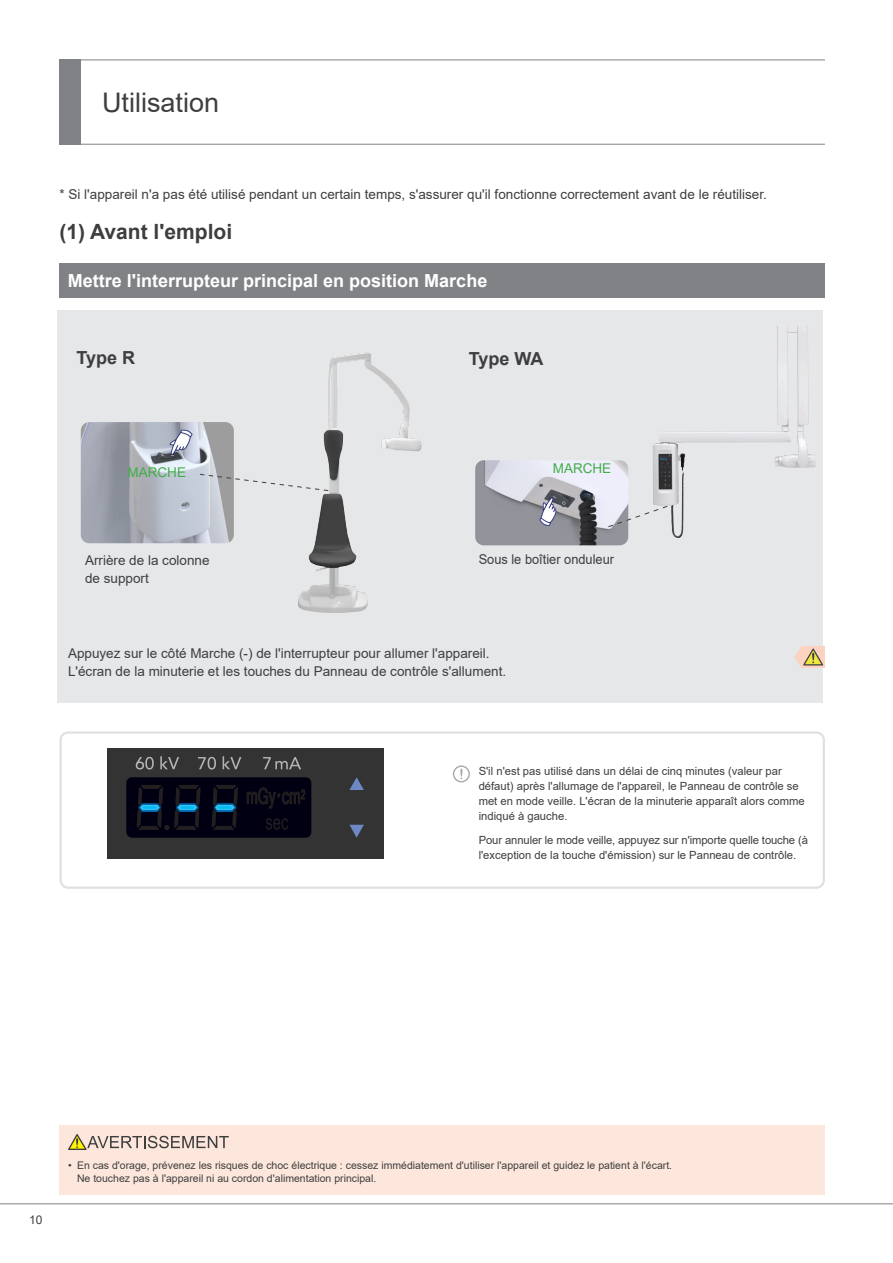
<style>
.page{position:relative;width:893px;height:1263px;background:#fff}
.page>*{position:absolute;margin:0;border:0;box-sizing:border-box;transform-origin:0 0}
.t1{font:27px "Arial";color:#3e3e3f}
.t2{font:700 21px "Arial";color:#3e3e3f}
.t3{font:700 18px "Arial";color:#fff}
.t4{font:700 18px "Arial";color:#3e3e3f}
.t5{font:13.5px/18px "Arial";color:#3e3e3f}
.t6{font:13.5px "Arial";color:#3e3e3f;scale:.95 1}
.t7{font:13.5px "Arial";color:#40ae49}
.t8{font:12px "Arial";color:#3e3e3f}
.t9{font:11.25px/15px "Arial";color:#3e3e3f}
.t10{font:10.5px/13.5px "Arial";color:#3e3e3f}
</style>
<div class="page">
<hr style="left:0;top:1203px;width:893px;height:1px;background:#808285">
<hr style="left:60px;top:144px;width:765px;height:1px;background:#808285">
<hr style="left:60px;top:60px;width:765px;height:1px;background:#808285">
<div style="left:60px;top:60px;width:21px;height:85px;background:#808285"></div>
<div style="left:57px;top:310px;width:766px;height:393px;background:#e6e7e9"></div>
<div style="left:60px;top:264px;width:765px;height:34px;background:#808285"></div>
<div style="left:60px;top:731px;width:765px;height:158px;border:2px solid #808285;border-radius:7px"></div>
<div style="left:60px;top:1125px;width:765px;height:70px;background:#fde7dc"></div>
<svg style="left:453px;top:765px;width:17px;height:17px"></svg>
<img style="left:81px;top:422px;width:153px;height:121px">
<img style="left:475px;top:460px;width:153px;height:85px">
<svg style="left:107px;top:748px;width:277px;height:111px;background:#24272e"></svg>
<img style="left:309px;top:353px;width:57px;height:213px">
<div style="left:801px;top:646px;width:24px;height:22px;background:#fcd2c0"></div>
<svg style="left:794px;top:647px;width:29px;height:20px"></svg>
<img style="left:653px;top:326px;width:144px;height:212px">
<svg style="left:68px;top:1134px;width:161px;height:16px"></svg>
<svg style="left:199px;top:473px;width:130px;height:18px"></svg>
<svg style="left:607px;top:505px;width:61px;height:23px"></svg>
<h1 class="t1" style="left:102px;top:84px;width:119px">Utilisation</h1>
<p class="t5" style="left:60px;top:185px;width:709px">* Si l'appareil n'a pas été utilisé pendant un certain temps, s'assurer qu'il fonctionne correctement avant de le réutiliser.</p>
<h2 class="t2" style="left:60px;top:217px;width:174px">(1) Avant l'emploi</h2>
<h3 class="t3" style="left:68px;top:268px;width:421px">Mettre l'interrupteur principal en position Marche</h3>
<h3 class="t4" style="left:77px;top:345px;width:60px">Type R</h3>
<h3 class="t4" style="left:469px;top:346px;width:76px">Type WA</h3>
<p class="t7" style="left:128px;top:463px;width:60px">MARCHE</p>
<p class="t7" style="left:553px;top:459px;width:60px">MARCHE</p>
<p class="t5" style="left:85px;top:552px;width:126px">Arrière de la colonne de support</p>
<p class="t6" style="left:479px;top:550px;width:144px">Sous le boîtier onduleur</p>
<p class="t5" style="left:68px;top:644px;width:440px">Appuyez sur le côté Marche (-) de l'interrupteur pour allumer l'appareil.<br>L'écran de la minuterie et les touches du Panneau de contrôle s'allument.</p>
<p class="t9" style="left:479px;top:763px;width:328px">S'il n'est pas utilisé dans un délai de cinq minutes (valeur par défaut) après l'allumage de l'appareil, le Panneau de contrôle se met en mode veille. L'écran de la minuterie apparaît alors comme indiqué à gauche.</p>
<p class="t9" style="left:479px;top:832px;width:331px">Pour annuler le mode veille, appuyez sur n'importe quelle touche (à l'exception de la touche d'émission) sur le Panneau de contrôle.</p>
<p class="t8" style="left:29px;top:1212px;width:15px">10</p>
<p class="t10" style="left:77px;top:1158px;width:597px;text-indent:-9px">• En cas d'orage, prévenez les risques de choc électrique : cessez immédiatement d'utiliser l'appareil et guidez le patient à l'écart.<br>Ne touchez pas à l'appareil ni au cordon d'alimentation principal.</p>
</div>
